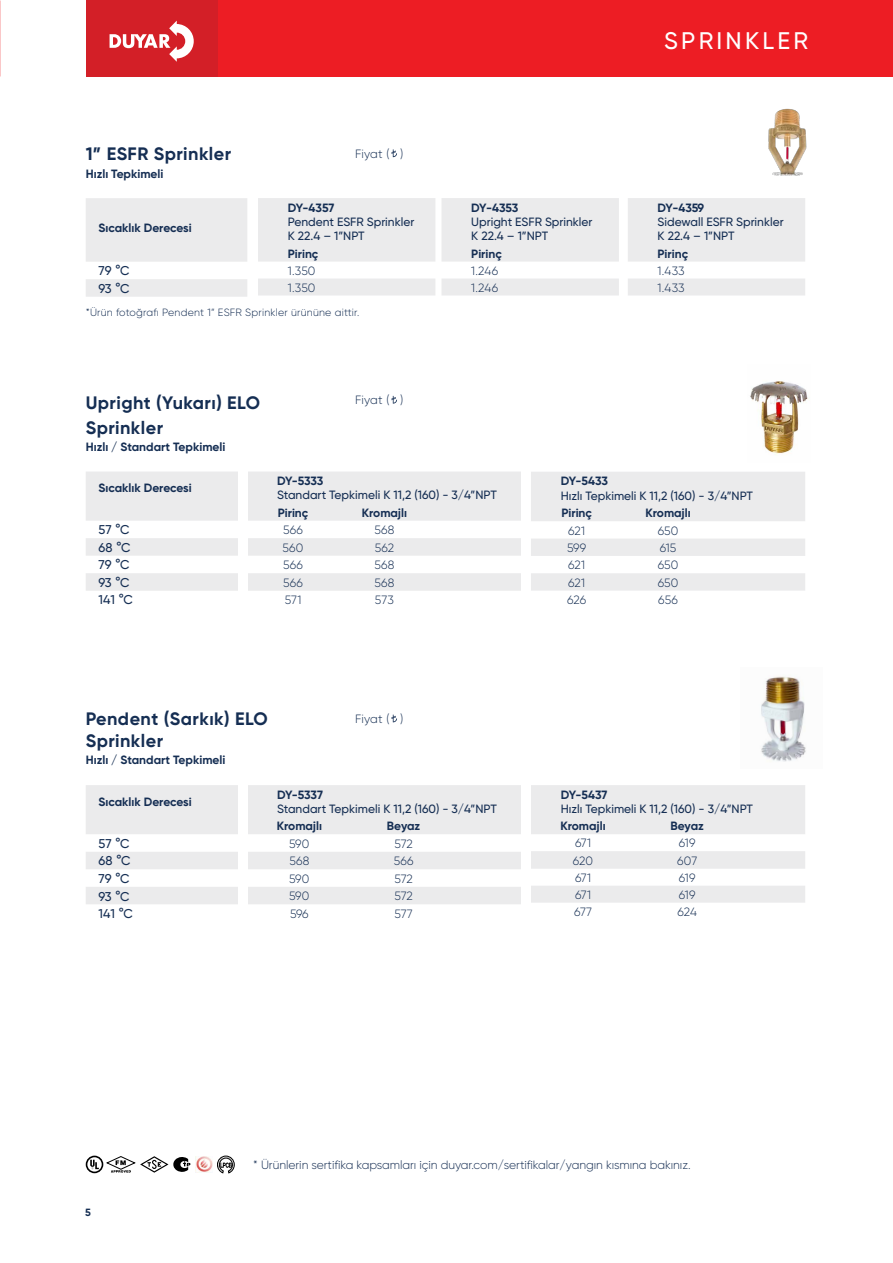
<style>
.page{position:relative;width:893px;height:1263px;background:#fff}
.page>*{position:absolute;margin:0;border:0;box-sizing:border-box;transform-origin:0 0}
.t1{font:500 24px "Gilroy";letter-spacing:.135em;color:#fff}
.t2{font:700 18px/24.6px "Gilroy";letter-spacing:.025em;color:#152e53}
.t3{font:500 12.75px/17.5px "Gilroy";letter-spacing:.01em;color:#152e53}
.t4{font:700 12px "Gilroy";color:#152e53}
.t5{font:500 12px/14.4px "Gilroy";color:#152e53}
.t6{font:300 12px/17px "Gilroy";letter-spacing:.015em;color:#152e53}
.t7{font:300 12px "Gilroy";letter-spacing:-.005em;color:#193155}
.t8{font:300 10.5px "Gilroy";letter-spacing:.02em;color:#152e53}
.t9{font:700 10.5px "Gilroy";color:#152e53}
</style>
<div class="page">
<img style="left:761px;top:676px;width:45px;height:86px">
<div style="left:203px;top:0;width:690px;height:77px;background:#ed1d24"></div>
<div style="left:86px;top:0;width:132px;height:77px;background:#d31f27"></div>
<svg style="left:110px;top:21px;width:84px;height:41px"></svg>
<svg style="left:391px;top:149px;width:6px;height:8px"></svg>
<svg style="left:86px;top:198px;width:161px;height:99px"></svg>
<svg style="left:442px;top:198px;width:177px;height:97px"></svg>
<svg style="left:258px;top:198px;width:177px;height:97px"></svg>
<svg style="left:391px;top:396px;width:6px;height:8px"></svg>
<svg style="left:391px;top:715px;width:6px;height:7px"></svg>
<svg style="left:86px;top:472px;width:435px;height:119px;fill:#ebebec"></svg>
<div style="left:238px;top:472px;width:9px;height:132px;background:#fff"></div>
<svg style="left:86px;top:785px;width:435px;height:119px;fill:#ebebec"></svg>
<svg style="left:531px;top:785px;width:274px;height:118px"></svg>
<div style="left:238px;top:785px;width:9px;height:133px;background:#fff"></div>
<svg style="left:531px;top:472px;width:274px;height:119px"></svg>
<img style="left:768px;top:108px;width:39px;height:68px">
<img style="left:750px;top:381px;width:58px;height:74px">
<img style="left:195px;top:1156px;width:17px;height:17px">
<svg style="left:86px;top:1155px;width:104px;height:18px"></svg>
<svg style="left:217px;top:1156px;width:17px;height:17px"></svg>
<svg style="left:628px;top:198px;width:177px;height:97px"></svg>
<h2 class="t2" style="left:86px;top:142px;width:147px">1” ESFR Sprinkler</h2>
<p class="t4" style="left:86px;top:166px;width:79px">Hızlı Tepkimeli</p>
<p class="t4" style="left:98px;top:220px;width:95px">Sıcaklık Derecesi</p>
<p class="t3" style="left:98px;top:262px;width:33px">79 °C<br>93 °C</p>
<p class="t6" style="left:355px;top:145px;width:50px">Fiyat ( )</p>
<p class="t4" style="left:288px;top:200px;width:48px">DY-4357</p>
<p class="t5" style="left:288px;top:214px;width:128px">Pendent ESFR Sprinkler<br>K 22.4 – 1”NPT</p>
<p class="t4" style="left:288px;top:246px;width:32px">Pirinç</p>
<p class="t6" style="left:288px;top:262px;width:29px">1.350<br>1.350</p>
<p class="t8" style="left:86px;top:306px;width:275px">*Ürün fotoğrafı Pendent 1” ESFR Sprinkler ürününe aittir.</p>
<h2 class="t2" style="left:86px;top:390px;width:176px">Upright (Yukarı) ELO<br>Sprinkler</h2>
<p class="t4" style="left:86px;top:439px;width:141px">Hızlı / Standart Tepkimeli</p>
<p class="t6" style="left:355px;top:392px;width:50px">Fiyat ( )</p>
<p class="t4" style="left:471px;top:200px;width:49px">DY-4353</p>
<p class="t5" style="left:471px;top:214px;width:123px">Upright ESFR Sprinkler<br>K 22.4 – 1”NPT</p>
<p class="t4" style="left:471px;top:246px;width:32px">Pirinç</p>
<p class="t6" style="left:471px;top:262px;width:29px">1.246<br>1.246</p>
<h1 class="t1" style="left:664px;top:26px;width:145px">SPRINKLER</h1>
<p class="t4" style="left:658px;top:200px;width:48px">DY-4359</p>
<p class="t5" style="left:658px;top:214px;width:128px">Sidewall ESFR Sprinkler<br>K 22.4 – 1”NPT</p>
<p class="t4" style="left:658px;top:246px;width:32px">Pirinç</p>
<p class="t6" style="left:658px;top:262px;width:29px">1.433<br>1.433</p>
<p class="t4" style="left:98px;top:480px;width:95px">Sıcaklık Derecesi</p>
<p class="t4" style="left:277px;top:473px;width:48px">DY-5333</p>
<p class="t5" style="left:277px;top:488px;width:221px">Standart Tepkimeli K 11,2 (160) - 3/4”NPT</p>
<p class="t4" style="left:278px;top:505px;width:32px">Pirinç</p>
<p class="t4" style="left:362px;top:505px;width:47px">Kromajlı</p>
<p class="t3" style="left:98px;top:521px;width:33px">57 °C</p>
<p class="t6" style="left:283px;top:521px;width:21px">566</p>
<p class="t6" style="left:374px;top:521px;width:22px">568</p>
<p class="t3" style="left:98px;top:538px;width:34px">68 °C</p>
<p class="t6" style="left:283px;top:539px;width:22px">560</p>
<p class="t6" style="left:375px;top:539px;width:21px">562</p>
<p class="t3" style="left:98px;top:556px;width:33px">79 °C</p>
<p class="t6" style="left:283px;top:556px;width:21px">566</p>
<p class="t6" style="left:374px;top:556px;width:22px">568</p>
<p class="t3" style="left:98px;top:573px;width:33px">93 °C</p>
<p class="t6" style="left:283px;top:574px;width:21px">566</p>
<p class="t6" style="left:374px;top:574px;width:22px">568</p>
<p class="t3" style="left:98px;top:591px;width:36px">141 °C</p>
<p class="t6" style="left:285px;top:591px;width:18px">571</p>
<p class="t6" style="left:375px;top:591px;width:21px">573</p>
<h2 class="t2" style="left:86px;top:708px;width:183px;line-height:21.6px">Pendent (Sarkık) ELO<br>Sprinkler</h2>
<p class="t4" style="left:86px;top:753px;width:141px">Hızlı / Standart Tepkimeli</p>
<p class="t4" style="left:98px;top:794px;width:95px">Sıcaklık Derecesi</p>
<p class="t6" style="left:355px;top:710px;width:50px">Fiyat ( )</p>
<p class="t4" style="left:277px;top:787px;width:47px">DY-5337</p>
<p class="t5" style="left:277px;top:801px;width:221px">Standart Tepkimeli K 11,2 (160) - 3/4”NPT</p>
<p class="t4" style="left:277px;top:819px;width:47px">Kromajlı</p>
<p class="t4" style="left:387px;top:819px;width:35px">Beyaz</p>
<p class="t3" style="left:98px;top:834px;width:33px">57 °C</p>
<p class="t6" style="left:289px;top:835px;width:22px">590</p>
<p class="t6" style="left:394px;top:835px;width:20px">572</p>
<p class="t3" style="left:98px;top:852px;width:34px">68 °C</p>
<p class="t6" style="left:289px;top:852px;width:22px">568</p>
<p class="t6" style="left:394px;top:852px;width:21px">566</p>
<p class="t3" style="left:98px;top:870px;width:33px">79 °C</p>
<p class="t6" style="left:289px;top:870px;width:22px">590</p>
<p class="t6" style="left:394px;top:870px;width:20px">572</p>
<p class="t3" style="left:98px;top:887px;width:33px">93 °C</p>
<p class="t6" style="left:289px;top:887px;width:22px">590</p>
<p class="t6" style="left:394px;top:887px;width:20px">572</p>
<p class="t3" style="left:98px;top:905px;width:36px">141 °C</p>
<p class="t6" style="left:290px;top:905px;width:20px">596</p>
<p class="t6" style="left:394px;top:905px;width:20px">577</p>
<p class="t4" style="left:561px;top:473px;width:49px">DY-5433</p>
<p class="t5" style="left:561px;top:488px;width:194px">Hızlı Tepkimeli K 11,2 (160) - 3/4”NPT</p>
<p class="t4" style="left:561px;top:505px;width:32px">Pirinç</p>
<p class="t4" style="left:645px;top:505px;width:47px">Kromajlı</p>
<p class="t6" style="left:568px;top:522px;width:18px">621</p>
<p class="t6" style="left:658px;top:522px;width:22px">650</p>
<p class="t6" style="left:567px;top:539px;width:21px">599</p>
<p class="t6" style="left:660px;top:539px;width:18px">615</p>
<p class="t6" style="left:568px;top:556px;width:18px">621</p>
<p class="t6" style="left:658px;top:556px;width:22px">650</p>
<p class="t6" style="left:568px;top:574px;width:18px">621</p>
<p class="t6" style="left:658px;top:574px;width:22px">650</p>
<p class="t6" style="left:567px;top:591px;width:21px">626</p>
<p class="t6" style="left:658px;top:591px;width:21px">656</p>
<p class="t4" style="left:561px;top:787px;width:48px">DY-5437</p>
<p class="t5" style="left:561px;top:801px;width:194px">Hızlı Tepkimeli K 11,2 (160) - 3/4”NPT</p>
<p class="t4" style="left:560px;top:819px;width:47px">Kromajlı</p>
<p class="t4" style="left:670px;top:819px;width:35px">Beyaz</p>
<p class="t6" style="left:575px;top:834px;width:18px">671</p>
<p class="t6" style="left:679px;top:834px;width:18px">619</p>
<p class="t6" style="left:573px;top:852px;width:22px">620</p>
<p class="t6" style="left:677px;top:852px;width:22px">607</p>
<p class="t6" style="left:575px;top:869px;width:18px">671</p>
<p class="t6" style="left:679px;top:869px;width:18px">619</p>
<p class="t6" style="left:575px;top:886px;width:18px">671</p>
<p class="t6" style="left:679px;top:886px;width:18px">619</p>
<p class="t6" style="left:574px;top:903px;width:19px">677</p>
<p class="t6" style="left:677px;top:903px;width:21px">624</p>
<p class="t9" style="left:85px;top:1205px;width:7px">5</p>
<p class="t7" style="left:253px;top:1157px;width:439px">* Ürünlerin sertifika kapsamları için duyar.com/sertifikalar/yangın kısmına bakınız.</p>
</div>
